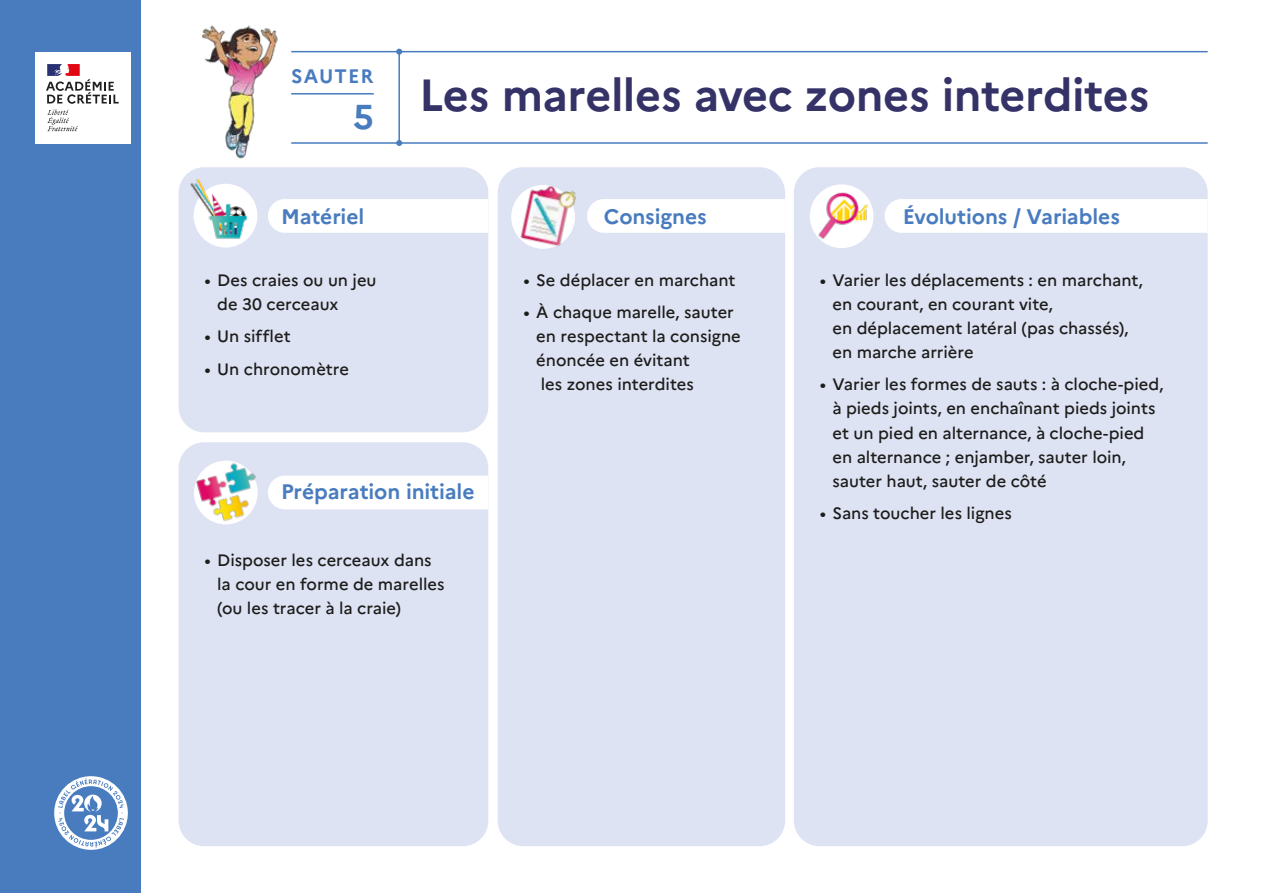
<style>
.page{position:relative;width:1263px;height:893px;background:#fff}
.page>*{position:absolute;margin:0;border:0;box-sizing:border-box;transform-origin:0 0}
.t1{font:700 45px "Marianne";letter-spacing:-.01em;color:#343267}
.t2{font:700 34.5px "Marianne";color:#487cbf}
.t3{font:700 21px "Marianne";letter-spacing:-.005em;color:#487cbf}
.t4{font:700 19.5px "Marianne";letter-spacing:.06em;color:#487cbf}
.t5{font:500 16.5px/24px "Marianne";color:#1d1d1b}
</style>
<div class="page">
<hr style="left:291px;top:93px;width:83px;height:2px;background:#487cbf">
<hr style="left:291px;top:51px;width:917px;height:1px;background:#487cbf">
<hr style="left:291px;top:142px;width:917px;height:2px;background:#487cbf">
<hr style="left:398px;top:52px;width:2px;height:91px;background:#487cbf">
<svg style="left:396px;top:49px;width:6px;height:6px"></svg>
<svg style="left:396px;top:140px;width:6px;height:6px"></svg>
<div style="left:0;top:0;width:140px;height:893px;background:#487cbf"></div>
<div style="left:35px;top:52px;width:96px;height:91px;background:#fff"></div>
<svg style="left:47px;top:110px;width:31px;height:21px"></svg>
<svg style="left:46px;top:64px;width:73px;height:40px"></svg>
<img style="left:202px;top:25px;width:76px;height:134px">
<div style="left:498px;top:167px;width:287px;height:679px;background:#dee3f4;border-radius:26px"></div>
<div style="left:179px;top:167px;width:309px;height:265px;background:#dee3f4;border-radius:26px"></div>
<div style="left:794px;top:167px;width:414px;height:679px;background:#dee3f4;border-radius:26px"></div>
<div style="left:179px;top:442px;width:309px;height:404px;background:#dee3f4;border-radius:26px"></div>
<div style="left:194px;top:184px;width:63px;height:64px;background:#fff;border-radius:50%"></div>
<img style="left:190px;top:179px;width:58px;height:61px">
<div style="left:268px;top:199px;width:220px;height:34px;background:#fff"></div>
<div style="left:272px;top:476px;width:216px;height:33px;background:#fff"></div>
<div style="left:587px;top:199px;width:198px;height:34px;background:#fff"></div>
<div style="left:884px;top:199px;width:324px;height:34px;background:#fff"></div>
<img style="left:184px;top:448px;width:88px;height:77px">
<div style="left:810px;top:184px;width:63px;height:64px;background:#fff;border-radius:50%"></div>
<img style="left:812px;top:184px;width:59px;height:57px">
<div style="left:511px;top:185px;width:64px;height:64px;background:#fff;border-radius:50%"></div>
<img style="left:518px;top:185px;width:58px;height:63px">
<svg style="left:54px;top:776px;width:74px;height:74px"></svg>
<p class="t4" style="left:291px;top:64px;width:84px">SAUTER</p>
<h2 class="t2" style="left:353px;top:96px;width:22px">5</h2>
<h1 class="t1" style="left:419px;top:68px;width:732px">Les marelles avec zones interdites</h1>
<p class="t3" style="left:281px;top:203px;width:85px">Matériel</p>
<p class="t3" style="left:604px;top:203px;width:104px">Consignes</p>
<p class="t3" style="left:903px;top:203px;width:219px">Évolutions / Variables</p>
<p class="t5" style="left:217px;top:268px;width:161px;text-indent:-13px">• Des craies ou un jeu de 30 cerceaux</p>
<p class="t5" style="left:204px;top:324px;width:88px">• Un sifflet</p>
<p class="t5" style="left:204px;top:357px;width:146px">• Un chronomètre</p>
<p class="t3" style="left:281px;top:479px;width:195px">Préparation initiale</p>
<p class="t5" style="left:217px;top:548px;width:229px;text-indent:-13px">• Disposer les cerceaux dans la cour en forme de marelles (ou les tracer à la craie)</p>
<p class="t5" style="left:523px;top:268px;width:213px">• Se déplacer en marchant</p>
<p class="t5" style="left:536px;top:301px;width:206px;text-indent:-13px">• À chaque marelle, sauter en respectant la consigne énoncée en évitant<br>les zones interdites</p>
<p class="t5" style="left:832px;top:268px;width:312px;text-indent:-13px">• Varier les déplacements : en marchant, en courant, en courant vite,<br>en déplacement latéral (pas chassés), en marche arrière</p>
<p class="t5" style="left:832px;top:373px;width:333px;text-indent:-13px">• Varier les formes de sauts : à cloche-pied, à pieds joints, en enchaînant pieds joints et un pied en alternance, à cloche-pied en alternance ; enjamber, sauter loin, sauter haut, sauter de côté</p>
<p class="t5" style="left:820px;top:501px;width:194px">• Sans toucher les lignes</p>
</div>
